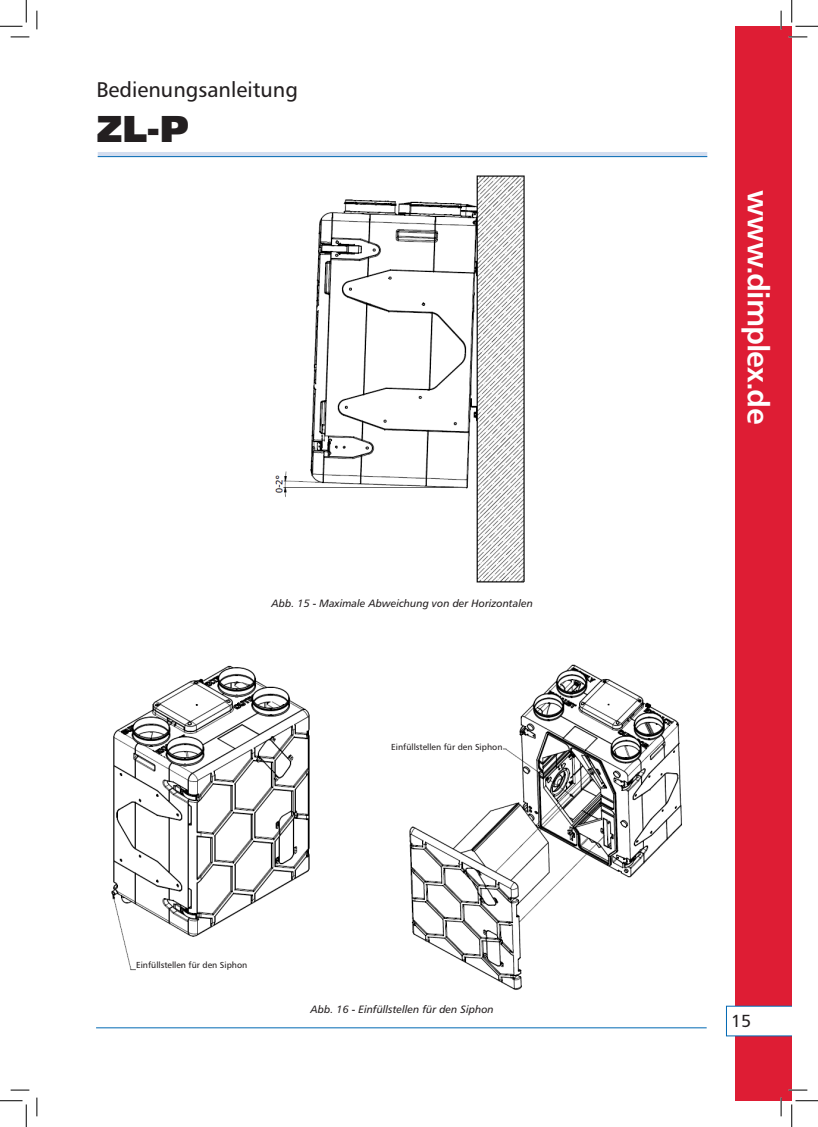
<style>
.page{position:relative;width:818px;height:1127px;background:#fff}
.page>*{position:absolute;margin:0;border:0;box-sizing:border-box;transform-origin:0 0}
.t1{font:900 37.5px "Humanist 777 TL";color:#231f20}
.t2{font:700 30px "Humanist 777 TL";letter-spacing:-.03em;color:#fff}
.t3{font:21.25px "Humanist 777 TL";color:#231f20}
.t4{font:17.5px "Humanist 777 TL";color:#231f20}
.t5{font:italic 10.62px "Humanist 777 TL";color:#231f20}
.t6{font:8.75px "Humanist 777 TL";color:#231f20}
.s1{font-family:"Arial";font-style:normal}
</style>
<div class="page">
<img style="left:275px;top:175px;width:250px;height:408px">
<img style="left:111px;top:664px;width:571px;height:326px">
<div style="left:735px;top:26px;width:56px;height:1074px;background:#de1d34"></div>
<svg style="left:726px;top:1005px;width:66px;height:30px"></svg>
<hr style="left:96px;top:1027px;width:611px;height:1px;background:#0168b3">
<div style="left:98px;top:152px;width:609px;height:5px;background:#d3ddef"></div>
<hr style="left:98px;top:156px;width:609px;height:1px;background:#0168b3">
<div style="left:365px;top:743px;width:137px;height:13px;background:#fff"></div>
<div style="left:136px;top:961px;width:138px;height:13px;background:#fff"></div>
<svg style="left:11px;top:36px;width:18px;height:2px"></svg>
<svg style="left:788px;top:36px;width:19px;height:2px"></svg>
<svg style="left:11px;top:1089px;width:18px;height:1px"></svg>
<svg style="left:788px;top:1088px;width:19px;height:2px"></svg>
<svg style="left:36px;top:11px;width:2px;height:18px"></svg>
<svg style="left:36px;top:1097px;width:2px;height:18px"></svg>
<svg style="left:780px;top:11px;width:2px;height:18px"></svg>
<svg style="left:780px;top:1097px;width:2px;height:18px"></svg>
<svg style="left:0;top:0;width:27px;height:27px"></svg>
<svg style="left:0;top:1100px;width:27px;height:26px"></svg>
<svg style="left:791px;top:0;width:27px;height:27px"></svg>
<svg style="left:791px;top:1100px;width:27px;height:26px"></svg>
<h3 class="t3" style="left:96px;top:76px;width:203px">Bedienungsanleitung</h3>
<h1 class="t1" style="left:97px;top:103px;width:94px">ZL-P</h1>
<p class="t5" style="left:271px;top:596px;width:263px">Abb. 15 <span class="s1">-</span> Maximale Abweichung von der Horizontalen</p>
<p class="t6" style="left:391px;top:741px;width:113px">Einfüllstellen für den Siphon</p>
<p class="t6" style="left:136px;top:959px;width:113px">Einfüllstellen für den Siphon</p>
<p class="t5" style="left:310px;top:1001px;width:185px">Abb. 16 <span class="s1">-</span> Einfüllstellen für den Siphon</p>
<h2 class="t2" style="left:777px;top:190px;width:235px;rotate:90deg">www.dimplex.de</h2>
<h3 class="t4" style="left:731px;top:1009px;width:22px">15</h3>
</div>
